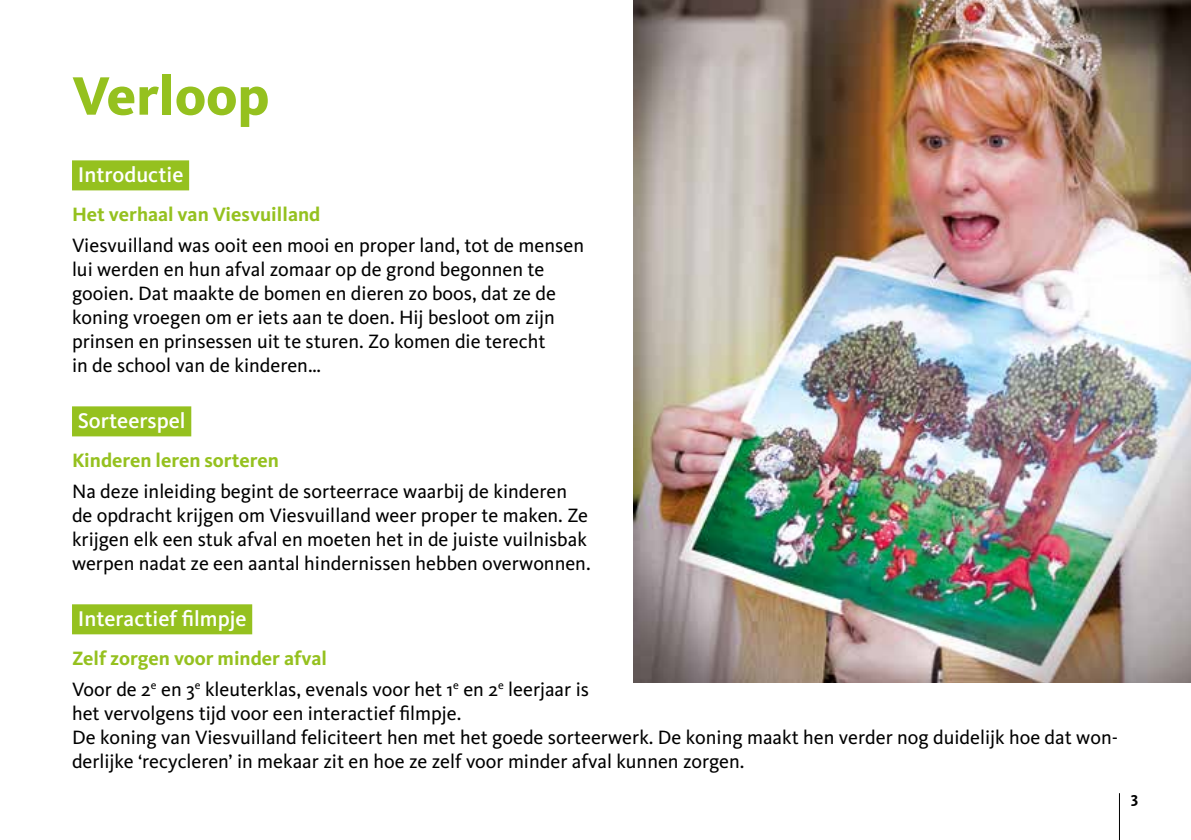
<style>
.page{position:relative;width:1191px;height:840px;background:#fff}
.page>*{position:absolute;margin:0;border:0;box-sizing:border-box;transform-origin:0 0}
.t1{font:800 56px "Kievit Pro";color:#95c11f}
.t2{font:500 22px "Kievit Pro";color:#fff}
.t3{font:20px/24px "Kievit Pro";color:#000}
.t4{font:700 20px "Kievit Pro";color:#95c11f}
.t5{font:700 16px "Kievit Pro";color:#000}
.s1{font-weight:700;color:#95c11f}
</style>
<div class="page">
<div style="left:72px;top:160px;width:117px;height:30px;background:#95c11f"></div>
<div style="left:72px;top:406px;width:119px;height:30px;background:#95c11f"></div>
<div style="left:72px;top:604px;width:180px;height:30px;background:#95c11f"></div>
<img style="left:634px;top:0;width:557px;height:681px">
<hr style="left:1119px;top:792px;width:1px;height:47px;background:#000">
<h1 class="t1" style="left:72px;top:62px;width:199px">Verloop</h1>
<p class="t2" style="left:78px;top:161px;width:107px">Introductie</p>
<p class="t4" style="left:72px;top:202px;width:250px">Het verhaal van Viesvuilland</p>
<p class="t3" style="left:72px;top:233px;width:513px">Viesvuilland was ooit een mooi en proper land, tot de mensen lui werden en hun afval zomaar op de grond begonnen te gooien. Dat maakte de bomen en dieren zo boos, dat ze de koning vroegen om er iets aan te doen. Hij besloot om zijn prinsen en prinsessen uit te sturen. Zo komen die terecht<br>in de school van de kinderen…</p>
<p class="t2" style="left:78px;top:407px;width:109px">Sorteerspel</p>
<p class="t4" style="left:72px;top:447px;width:208px">Kinderen leren sorteren</p>
<p class="t3" style="left:72px;top:478px;width:520px">Na deze inleiding begint de sorteerrace waarbij de kinderen de opdracht krijgen om Viesvuilland weer proper te maken. Ze krijgen elk een stuk afval en moeten het in de juiste vuilnisbak werpen nadat ze een aantal hindernissen hebben overwonnen.</p>
<p class="t2" style="left:78px;top:605px;width:170px">Interactief filmpje</p>
<p class="t3" style="left:72px;top:641px;width:518px;line-height:31.2px"><span class="s1">Zelf zorgen voor minder afval<br></span>Voor de 2<sup>e</sup> en 3<sup>e</sup> kleuterklas, evenals voor het 1<sup>e</sup> en 2<sup>e</sup> leerjaar is</p>
<p class="t3" style="left:72px;top:700px;width:1047px">het vervolgens tijd voor een interactief filmpje.<br>De koning van Viesvuilland feliciteert hen met het goede sorteerwerk. De koning maakt hen verder nog duidelijk hoe dat won&shy;derlijke ‘recycleren’ in mekaar zit en hoe ze zelf voor minder afval kunnen zorgen.</p>
<p class="t5" style="left:1130px;top:787px;width:9px">3</p>
</div>
